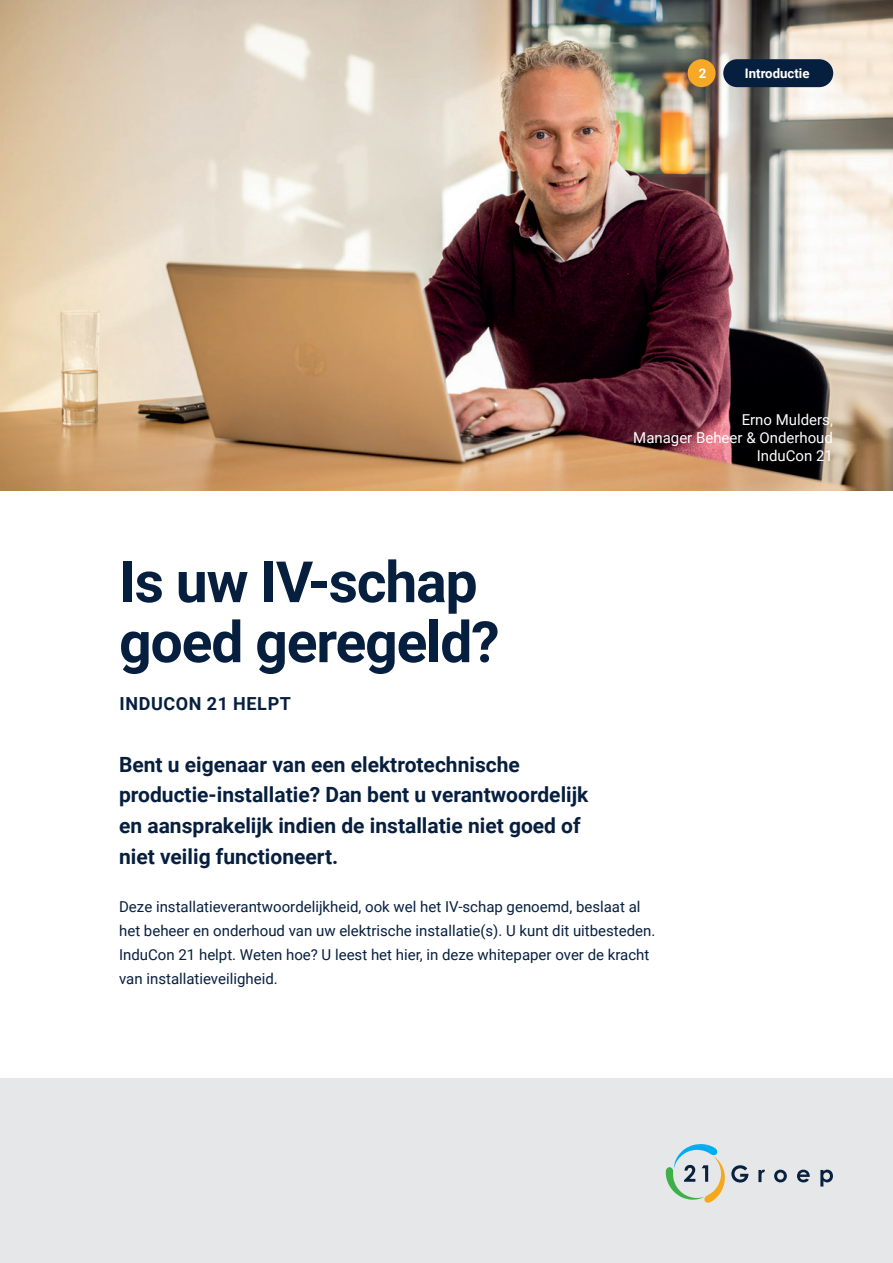
<style>
.page{position:relative;width:893px;height:1263px;background:#fff}
.page>*{position:absolute;margin:0;border:0;box-sizing:border-box;transform-origin:0 0}
.t1{font:700 57px/60px "Roboto";letter-spacing:-.02em;color:#071f3e}
.t2{font:700 21px/30.8px "Roboto";color:#071f3e}
.t3{font:700 18px "Roboto";letter-spacing:.035em;color:#071f3e}
.t4{font:15px/24px "Roboto";color:#071f3e}
.t5{font:15px/18px "Roboto";color:#fcfefe;text-align:right}
.t6{font:700 13.2px "Roboto";color:#fff}
</style>
<div class="page">
<img style="left:872px;top:0;width:21px;height:491px">
<div style="left:0;top:1079px;width:893px;height:184px;background:#e6e7e9"></div>
<img style="left:0;top:0;width:872px;height:491px">
<svg style="left:731px;top:1165px;width:17px;height:17px"></svg>
<svg style="left:758px;top:1170px;width:7px;height:12px"></svg>
<svg style="left:774px;top:1170px;width:13px;height:12px"></svg>
<svg style="left:797px;top:1170px;width:13px;height:12px"></svg>
<svg style="left:820px;top:1170px;width:13px;height:16px"></svg>
<svg style="left:666px;top:1144px;width:59px;height:59px"></svg>
<p class="t6" style="left:699px;top:64px;width:9px">2</p>
<p class="t6" style="left:745px;top:64px;width:66px">Introductie</p>
<h1 class="t1" style="left:119px;top:550px;width:382px">Is uw IV-schap goed geregeld?</h1>
<p class="t3" style="left:119px;top:691px;width:173px">INDUCON 21 HELPT</p>
<p class="t5" style="left:633px;top:410px;width:201px">Erno Mulders,<br>Manager Beheer &amp; Onderhoud<br>InduCon 21</p>
<h2 class="t2" style="left:119px;top:748px;width:471px">Bent u eigenaar van een elektrotechnische productie-installatie? Dan bent u verantwoordelijk en aansprakelijk indien de installatie niet goed of niet veilig functioneert.</h2>
<p class="t4" style="left:119px;top:894px;width:538px">Deze installatieverantwoordelijkheid, ook wel het IV-schap genoemd, beslaat al het beheer en onderhoud van uw elektrische installatie(s). U kunt dit uitbesteden.<br>InduCon 21 helpt. Weten hoe? U leest het hier, in deze whitepaper over de kracht van installatieveiligheid.</p>
</div>
